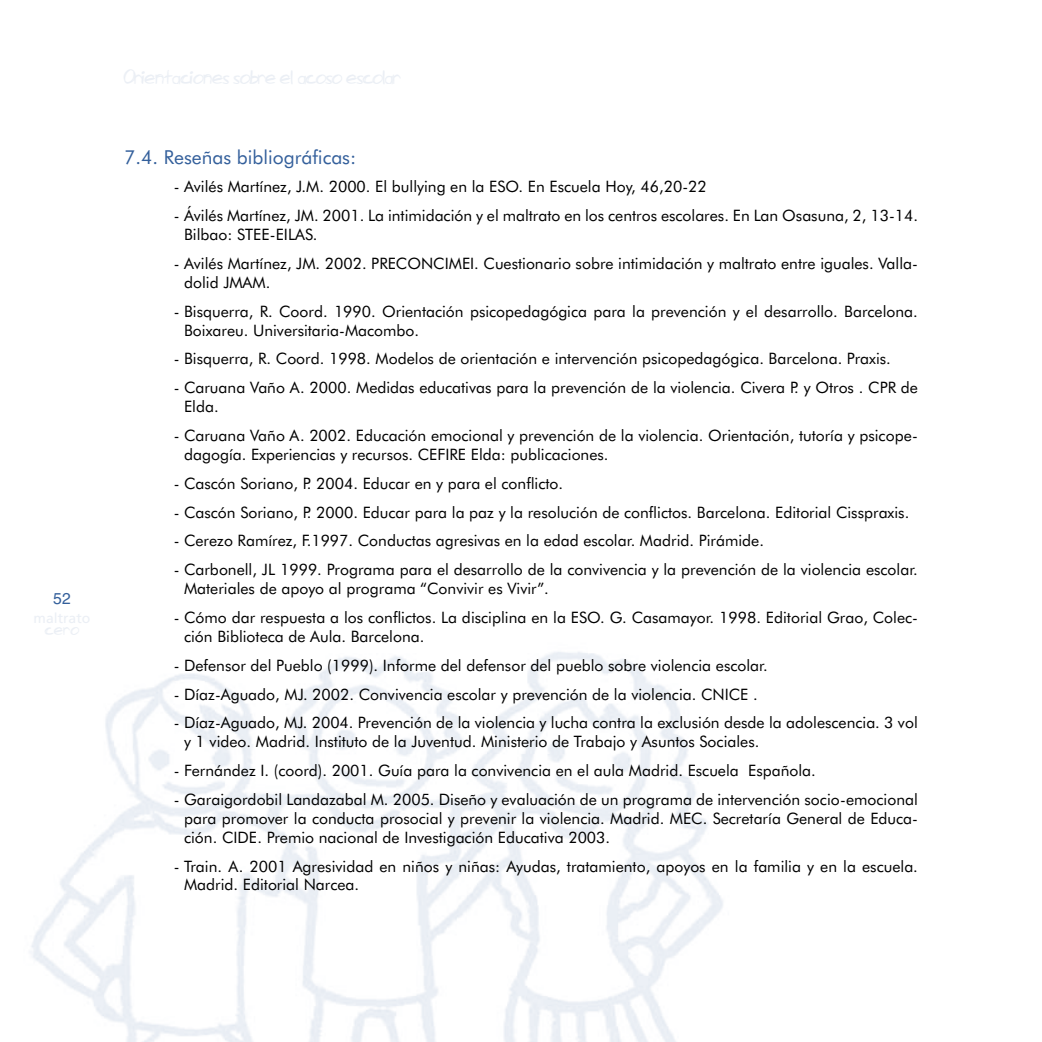
<style>
.page{position:relative;width:1042px;height:1042px;background:#fff}
.page>*{position:absolute;margin:0;border:0;box-sizing:border-box;transform-origin:0 0}
.t1{font:19.25px "Futura BT";color:#335f9b}
.t2{font:15.75px/18.9px "Futura BT";color:#000}
.t3{font:15.75px "Helvetica";color:#335f9b}
</style>
<div class="page">
<p class="t3" style="left:53px;top:589px;width:19px">52</p>
<p class="t1" style="left:124px;top:145px;width:234px">7.4. Reseñas bibliográficas:</p>
<p class="t2" style="left:174px;top:177px;width:534px">- Avilés Martínez, J.M. 2000. El bullying en la ESO. En Escuela Hoy, 46,20-22</p>
<p class="t2" style="left:184px;top:206px;width:735px;text-indent:-10px">- Ávilés Martínez, JM. 2001. La intimidación y el maltrato en los centros escolares. En Lan Osasuna, 2, 13-14.<br>Bilbao: STEE-EILAS.</p>
<p class="t2" style="left:184px;top:254px;width:735px;text-indent:-10px">- Avilés Martínez, JM. 2002. PRECONCIMEI. Cuestionario sobre intimidación y maltrato entre iguales. Valla&shy;dolid JMAM.</p>
<p class="t2" style="left:184px;top:301px;width:735px;text-indent:-10px">- Bisquerra, R. Coord. 1990. Orientación psicopedagógica para la prevención y el desarrollo. Barcelona.<br>Boixareu. Universitaria-Macombo.</p>
<p class="t2" style="left:174px;top:349px;width:719px">- Bisquerra, R. Coord. 1998. Modelos de orientación e intervención psicopedagógica. Barcelona. Praxis.</p>
<p class="t2" style="left:184px;top:378px;width:735px;text-indent:-10px">- Caruana Vaño A. 2000. Medidas educativas para la prevención de la violencia. Civera P. y Otros . CPR de<br>Elda.</p>
<p class="t2" style="left:184px;top:426px;width:735px;text-indent:-10px">- Caruana Vaño A. 2002. Educación emocional y prevención de la violencia. Orientación, tutoría y psicope&shy;dagogía. Experiencias y recursos. CEFIRE Elda: publicaciones.</p>
<p class="t2" style="left:174px;top:473px;width:391px">- Cascón Soriano, P. 2004. Educar en y para el conflicto.</p>
<p class="t2" style="left:174px;top:502px;width:737px">- Cascón Soriano, P. 2000. Educar para la paz y la resolución de conflictos. Barcelona. Editorial Cisspraxis.</p>
<p class="t2" style="left:174px;top:531px;width:592px">- Cerezo Ramírez, F.1997. Conductas agresivas en la edad escolar. Madrid. Pirámide.</p>
<p class="t2" style="left:184px;top:560px;width:735px;text-indent:-10px">- Carbonell, JL 1999. Programa para el desarrollo de la convivencia y la prevención de la violencia escolar.<br>Materiales de apoyo al programa “Convivir es Vivir”.</p>
<p class="t2" style="left:184px;top:608px;width:735px;text-indent:-10px">- Cómo dar respuesta a los conflictos. La disciplina en la ESO. G. Casamayor. 1998. Editorial Grao, Colec&shy;ción Biblioteca de Aula. Barcelona.</p>
<p class="t2" style="left:174px;top:655px;width:595px">- Defensor del Pueblo (1999). Informe del defensor del pueblo sobre violencia escolar.</p>
<p class="t2" style="left:174px;top:684px;width:585px">- Díaz-Aguado, MJ. 2002. Convivencia escolar y prevención de la violencia. CNICE .</p>
<p class="t2" style="left:184px;top:713px;width:735px;text-indent:-10px">- Díaz-Aguado, MJ. 2004. Prevención de la violencia y lucha contra la exclusión desde la adolescencia. 3 vol y 1 video. Madrid. Instituto de la Juventud. Ministerio de Trabajo y Asuntos Sociales.</p>
<p class="t2" style="left:174px;top:761px;width:644px">- Fernández I. (coord). 2001. Guía para la convivencia en el aula Madrid. Escuela Española.</p>
<p class="t2" style="left:184px;top:790px;width:735px;text-align:justify;text-indent:-10px">- Garaigordobil Landazabal M. 2005. Diseño y evaluación de un programa de intervención socio-emocional para promover la conducta prosocial y prevenir la violencia. Madrid. MEC. Secretaría General de Educa&shy;ción. CIDE. Premio nacional de Investigación Educativa 2003.</p>
<p class="t2" style="left:184px;top:856px;width:735px;text-indent:-10px">- Train. A. 2001 Agresividad en niños y niñas: Ayudas, tratamiento, apoyos en la familia y en la escuela.<br>Madrid. Editorial Narcea.</p>
</div>
